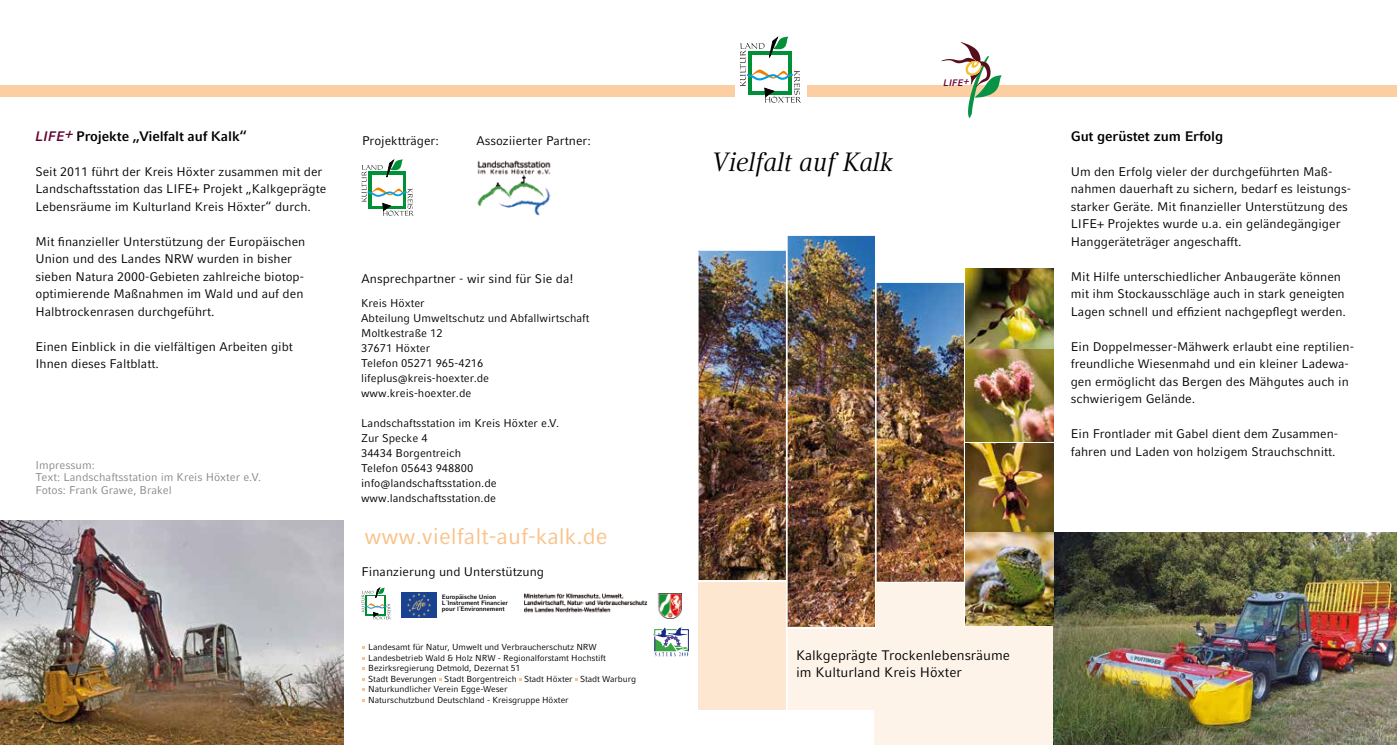
<style>
.page{position:relative;width:1397px;height:745px;background:#fff}
.page>*{position:absolute;margin:0;border:0;box-sizing:border-box;transform-origin:0 0}
.t1{font:italic 26.25px "Compatil Text LT Pro";color:#000}
.t2{font:22.5px "Compatil Fact LT Pro";color:#f9c289}
.t3{font:13.75px/16.5px "Compatil Fact LT Pro";color:#000}
.t4{font:700 13.75px "Compatil Fact LT Pro";letter-spacing:-.01em;color:#000}
.t5{font:12.5px/17.5px "Compatil Fact LT Pro";color:#000}
.t6{font:11.25px/15px "Compatil Fact LT Pro";color:#000}
.t7{font:11.25px/12.5px "Compatil Fact LT Pro";color:#87888a}
.t8{font:italic 700 9.38px "Compatil Fact LT Pro";color:#603}
.t9{font:8.75px/10.5px "Compatil Fact LT Pro";letter-spacing:-.01em;color:#000}
.t10{font:700 6.25px/6.2px "Compatil Fact LT Pro";letter-spacing:-.01em;color:#000}
.s1{font-style:italic;color:#603}
</style>
<div class="page">
<div style="left:787px;top:628px;width:92px;height:81px;background:#fef3e8"></div>
<div style="left:874px;top:640px;width:89px;height:104px;background:#fef3e8"></div>
<div style="left:698px;top:581px;width:87px;height:128px;background:#fde7d0"></div>
<div style="left:961px;top:626px;width:91px;height:118px;background:#fef3e8"></div>
<svg style="left:361px;top:159px;width:52px;height:56px"></svg>
<svg style="left:653px;top:627px;width:35px;height:29px"></svg>
<div style="left:876px;top:583px;width:87px;height:142px;background:#fef3e8"></div>
<div style="left:0;top:85px;width:734px;height:12px;background:#fbcfa1"></div>
<svg style="left:740px;top:37px;width:61px;height:66px"></svg>
<div style="left:807px;top:85px;width:589px;height:12px;background:#fbcfa1"></div>
<img style="left:524px;top:593px;width:157px;height:25px">
<svg style="left:941px;top:42px;width:60px;height:76px"></svg>
<img style="left:477px;top:160px;width:74px;height:55px">
<img style="left:401px;top:592px;width:36px;height:25px">
<svg style="left:361px;top:587px;width:30px;height:32px"></svg>
<img style="left:0;top:520px;width:344px;height:224px">
<img style="left:1052px;top:532px;width:344px;height:212px">
<img style="left:965px;top:268px;width:87px;height:80px">
<img style="left:965px;top:350px;width:87px;height:91px">
<img style="left:965px;top:443px;width:87px;height:87px">
<img style="left:965px;top:532px;width:87px;height:92px">
<img style="left:698px;top:236px;width:265px;height:390px">
<p class="t4" style="left:35px;top:128px;width:213px"><span class="s1">LIFE</span><sup>+</sup>Projekte „Vielfalt auf Kalk“</p>
<p class="t5" style="left:35px;top:162px;width:292px">Seit 2011 führt der Kreis Höxter zusammen mit der<br>Landschaftsstation das LIFE+ Projekt „Kalkgeprägte<br>Lebensräume im Kulturland Kreis Höxter“ durch.</p>
<p class="t5" style="left:35px;top:232px;width:271px">Mit finanzieller Unterstützung der Europäischen Union und des Landes NRW wurden in bisher sieben Natura 2000-Gebieten zahlreiche biotop&shy;optimierende Maßnahmen im Wald und auf den Halbtrockenrasen durchgeführt.</p>
<p class="t5" style="left:35px;top:337px;width:259px">Einen Einblick in die vielfältigen Arbeiten gibt<br>Ihnen dieses Faltblatt.</p>
<p class="t7" style="left:35px;top:458px;width:227px">Impressum:<br>Text: Landschaftsstation im Kreis Höxter e.V.<br>Fotos: Frank Grawe, Brakel</p>
<p class="t5" style="left:362px;top:131px;width:78px">Projektträger:</p>
<p class="t5" style="left:476px;top:131px;width:116px">Assoziierter Partner:</p>
<p class="t5" style="left:361px;top:270px;width:213px">Ansprechpartner - wir sind für Sie da!</p>
<p class="t6" style="left:361px;top:295px;width:230px">Kreis Höxter<br>Abteilung Umweltschutz und Abfallwirtschaft<br>Moltkestraße 12<br>37671 Höxter<br>Telefon 05271 965-4216 lifeplus@kreis-hoexter.de www.kreis-hoexter.de</p>
<p class="t6" style="left:361px;top:415px;width:199px">Landschaftsstation im Kreis Höxter e.V.<br>Zur Specke 4<br>34434 Borgentreich<br>Telefon 05643 948800 info@landschaftsstation.de www.landschaftsstation.de</p>
<h2 class="t2" style="left:364px;top:522px;width:244px">www.vielfalt-auf-kalk.de</h2>
<p class="t5" style="left:361px;top:562px;width:184px">Finanzierung und Unterstützung</p>
<p class="t10" style="left:442px;top:593px;width:68px">Europäische Union<br>L´Instrument Financier pour l´Environnement</p>
<p class="t9" style="left:368px;top:641px;width:269px">Landesamt für Natur, Umwelt und Verbraucherschutz NRW Landesbetrieb Wald &amp; Holz NRW - Regionalforstamt Hochstift Bezirksregierung Detmold, Dezernat 51<br>Stadt Beverungen Stadt Borgentreich Stadt Höxter Stadt Warburg Naturkundlicher Verein Egge-Weser<br>Naturschutzbund Deutschland - Kreisgruppe Höxter</p>
<h1 class="t1" style="left:712px;top:146px;width:182px">Vielfalt auf Kalk</h1>
<p class="t8" style="left:943px;top:77px;width:30px">LIFE+</p>
<p class="t4" style="left:1070px;top:128px;width:154px">Gut gerüstet zum Erfolg</p>
<p class="t5" style="left:1070px;top:162px;width:282px">Um den Erfolg vieler der durchgeführten Maß&shy;nahmen dauerhaft zu sichern, bedarf es leistungs&shy;starker Geräte. Mit finanzieller Unterstützung des LIFE+ Projektes wurde u.a. ein geländegängiger Hanggeräteträger angeschafft.</p>
<p class="t5" style="left:1070px;top:267px;width:277px">Mit Hilfe unterschiedlicher Anbaugeräte können mit ihm Stockausschläge auch in stark geneigten<br>Lagen schnell und effizient nachgepflegt werden.</p>
<p class="t5" style="left:1070px;top:337px;width:285px">Ein Doppelmesser-Mähwerk erlaubt eine reptilien&shy;freundliche Wiesenmahd und ein kleiner Ladewa&shy;gen ermöglicht das Bergen des Mähgutes auch in schwierigem Gelände.</p>
<p class="t5" style="left:1070px;top:425px;width:269px">Ein Frontlader mit Gabel dient dem Zusammen&shy;fahren und Laden von holzigem Strauchschnitt.</p>
<p class="t3" style="left:795px;top:647px;width:215px">Kalkgeprägte Trockenlebensräume im Kulturland Kreis Höxter</p>
</div>
